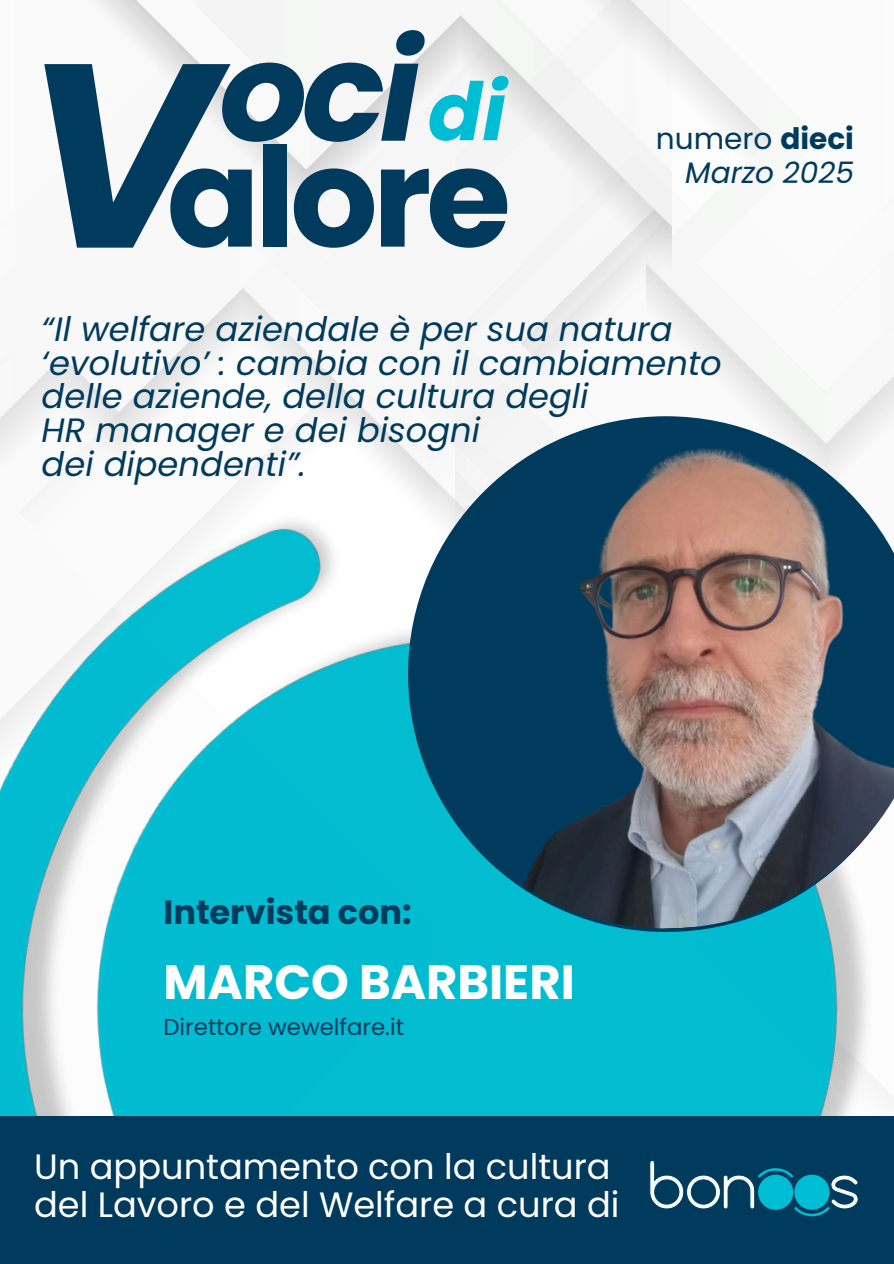
<style>
.page{position:relative;width:894px;height:1264px;background:#fff}
.page>*{position:absolute;margin:0;border:0;box-sizing:border-box;transform-origin:0 0}
.t1{font:italic 700 261.3px "Poppins";color:#003a5d}
.t2{font:700 138px "Poppins";letter-spacing:-.04em;color:#003a5d}
.t3{font:italic 700 138px "Poppins";color:#003a5d}
.t4{font:italic 700 80.4px "Poppins";color:#00bdd6}
.t5{font:700 48px "Poppins";color:#fff}
.t6{font:35.25px/37.2px "Poppins";color:#fff}
.t7{font:italic 33.75px/33.6px "Poppins";color:#003a5d}
.t8{font:700 33.6px "Poppins";color:#003a5d}
.t9{font:29.55px "Poppins";color:#003a5d}
.t10{font:italic 29.55px "Poppins";color:#003a5d}
.t11{font:22.8px "Poppins";color:#003a5d}
.s1{font-weight:700}
</style>
<div class="page">
<img style="left:0;top:0;width:455px;height:448px">
<img style="left:455px;top:0;width:438px;height:391px">
<img style="left:0;top:448px;width:893px;height:667px">
<div style="left:0;top:1115px;width:893px;height:148px;background:#003a5d"></div>
<svg style="left:649px;top:1160px;width:209px;height:56px"></svg>
<div style="left:757px;top:1174px;width:36px;height:35px;background:#00bdd6;border-radius:50%"></div>
<div style="left:794px;top:1174px;width:35px;height:35px;background:#00bdd6;border-radius:50%"></div>
<img style="left:393px;top:391px;width:500px;height:544px">
<h6 class="t3" style="left:219px;top:-4px;width:203px">oci</h6>
<h6 class="t1" style="left:23px;top:-27px;width:192px">V</h6>
<p class="t4" style="left:427px;top:56px;width:80px">di</p>
<h6 class="t2" style="left:166px;top:102px;width:346px">alore</h6>
<h4 class="t9" style="left:655px;top:118px;width:199px">numero <span class="s1">dieci</span></h4>
<p class="t10" style="left:685px;top:152px;width:170px">Marzo 2025</p>
<h2 class="t7" style="left:42px;top:312px;width:681px">“Il welfare aziendale è per sua natura ‘evolutivo’ : cambia con il cambiamento delle aziende, della cultura degli<br>HR manager e dei bisogni<br>dei dipendenti”.</h2>
<p class="t8" style="left:163px;top:889px;width:250px">Intervista con:</p>
<h1 class="t5" style="left:163px;top:948px;width:413px">MARCO BARBIERI</h1>
<h5 class="t11" style="left:163px;top:1010px;width:242px">Direttore wewelfare.it</h5>
<p class="t6" style="left:34px;top:1148px;width:586px">Un appuntamento con la cultura del Lavoro e del Welfare a cura di</p>
</div>
